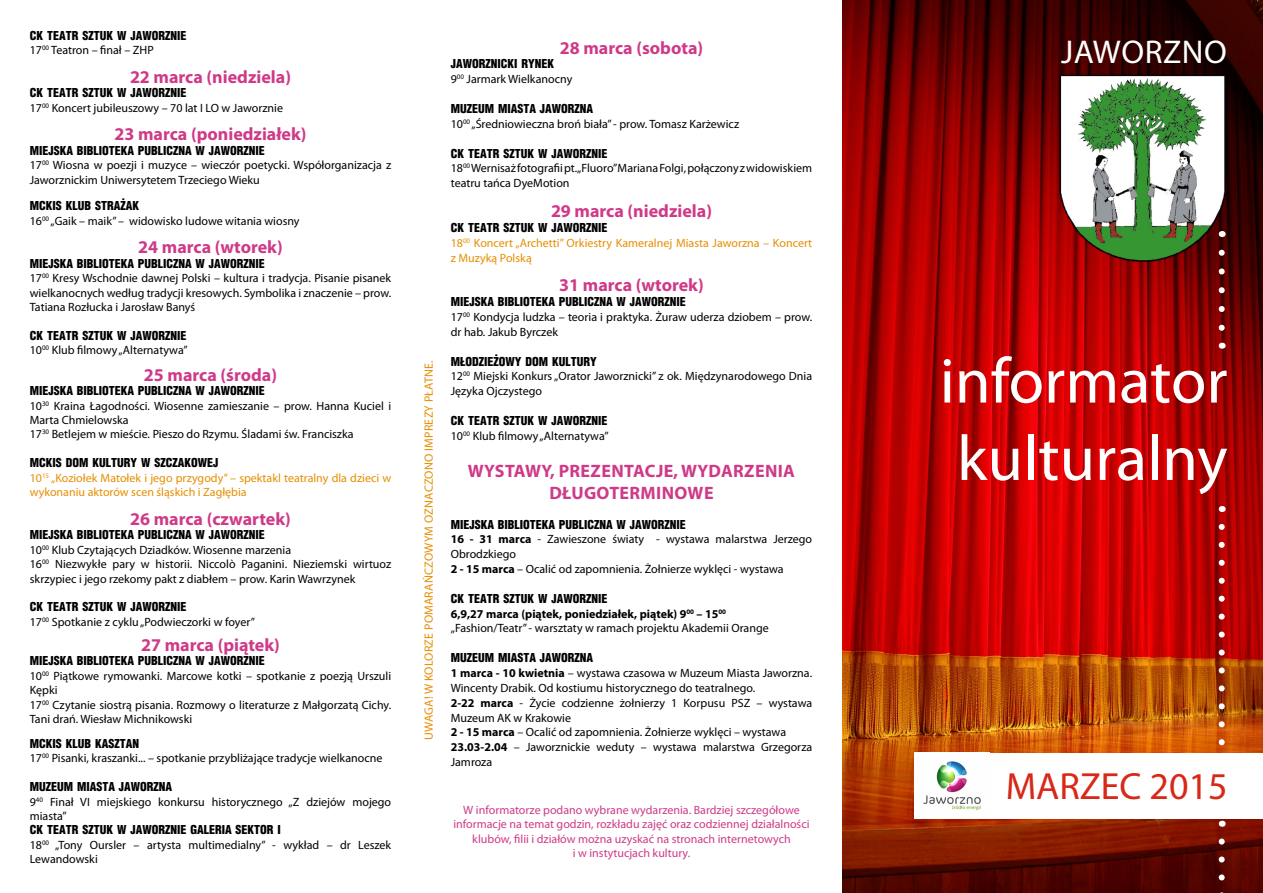
<style>
.page{position:relative;width:1263px;height:893px;background:#fff}
.page>*{position:absolute;margin:0;border:0;box-sizing:border-box;transform-origin:0 0}
.t1{font:64.5px "Myriad Pro";color:#fff}
.t2{font:37.95px "Myriad Pro";color:#d72818}
.t3{font:33px "Myriad Pro";letter-spacing:.015em;color:#fff}
.t4{font:700 18px "Myriad Pro";color:#cf3a88}
.t5{font:700 18px/22px "Myriad Pro";letter-spacing:.02em;color:#cf3a88;text-align:center}
.t6{font:12px/14.4px "Myriad Pro";color:#000}
.t7{font:900 12px "Switzerland Cond";color:#000}
.t8{font:12px/14.4px "Myriad Pro";color:#cf3a88;text-align:center}
.t9{font:12px/14.4px "Myriad Pro";color:#e78e02}
.t10{font:12px "Myriad Pro";letter-spacing:.02em;color:#e78e02}
.t11{font:700 12px "Myriad Pro";color:#000}
.s1{font-weight:700}
</style>
<div class="page">
<img style="left:842px;top:0;width:421px;height:893px">
<div style="left:914px;top:753px;width:349px;height:65px;background:#fff"></div>
<img style="left:923px;top:761px;width:58px;height:49px">
<img style="left:1058px;top:72px;width:171px;height:191px">
<svg style="left:1219px;top:527px;width:6px;height:222px"></svg>
<svg style="left:1219px;top:841px;width:6px;height:52px"></svg>
<svg style="left:1219px;top:253px;width:6px;height:83px"></svg>
<p class="t7" style="left:30px;top:27px;width:158px">CK TEATR SZTUK W JAWORZNIE</p>
<p class="t6" style="left:30px;top:43px;width:126px">17<sup>00</sup> Teatron – finał – ZHP</p>
<p class="t4" style="left:130px;top:67px;width:162px">22 marca (niedziela)</p>
<p class="t7" style="left:30px;top:85px;width:158px">CK TEATR SZTUK W JAWORZNIE</p>
<p class="t6" style="left:30px;top:101px;width:255px">17<sup>00</sup> Koncert jubileuszowy – 70 lat I LO w Jaworznie</p>
<p class="t4" style="left:114px;top:124px;width:194px">23 marca (poniedziałek)</p>
<p class="t7" style="left:30px;top:143px;width:236px">MIEJSKA BIBLIOTEKA PUBLICZNA W JAWORZNIE</p>
<p class="t6" style="left:30px;top:158px;width:363px">17<sup>00</sup> Wiosna w poezji i muzyce – wieczór poetycki. Współorganizacja z<br>Jaworznickim Uniwersytetem Trzeciego Wieku</p>
<p class="t7" style="left:30px;top:198px;width:110px">MCKIS KLUB STRAŻAK</p>
<p class="t6" style="left:30px;top:214px;width:271px">16<sup>00</sup> „Gaik – maik” – widowisko ludowe witania wiosny</p>
<p class="t4" style="left:138px;top:237px;width:146px">24 marca (wtorek)</p>
<p class="t7" style="left:30px;top:256px;width:236px">MIEJSKA BIBLIOTEKA PUBLICZNA W JAWORZNIE</p>
<p class="t6" style="left:30px;top:271px;width:363px;text-align:justify">17<sup>00</sup> Kresy Wschodnie dawnej Polski – kultura i tradycja. Pisanie pisanek wielkanocnych według tradycji kresowych. Symbolika i znaczenie – prow.<br>Tatiana Rozłucka i Jarosław Banyś</p>
<p class="t7" style="left:30px;top:328px;width:158px">CK TEATR SZTUK W JAWORZNIE</p>
<p class="t6" style="left:30px;top:343px;width:159px">10<sup>00</sup> Klub filmowy „Alternatywa”</p>
<p class="t4" style="left:144px;top:365px;width:135px">25 marca (środa)</p>
<p class="t7" style="left:30px;top:383px;width:236px">MIEJSKA BIBLIOTEKA PUBLICZNA W JAWORZNIE</p>
<p class="t6" style="left:30px;top:399px;width:363px">10<sup>30</sup> Kraina Łagodności. Wiosenne zamieszanie – prow. Hanna Kuciel i<br>Marta Chmielowska</p>
<p class="t6" style="left:30px;top:427px;width:325px">17<sup>30</sup> Betlejem w mieście. Pieszo do Rzymu. Śladami św. Franciszka</p>
<p class="t7" style="left:30px;top:455px;width:190px">MCKIS DOM KULTURY W SZCZAKOWEJ</p>
<p class="t9" style="left:30px;top:471px;width:363px">10<sup>15</sup> „Koziołek Matołek i jego przygody” – spektakl teatralny dla dzieci w wykonaniu aktorów scen śląskich i Zagłębia</p>
<p class="t4" style="left:130px;top:509px;width:162px">26 marca (czwartek)</p>
<p class="t7" style="left:30px;top:527px;width:236px">MIEJSKA BIBLIOTEKA PUBLICZNA W JAWORZNIE</p>
<p class="t6" style="left:30px;top:543px;width:263px">10<sup>00</sup> Klub Czytających Dziadków. Wiosenne marzenia</p>
<p class="t6" style="left:30px;top:557px;width:363px">16<sup>00</sup> Niezwykłe pary w historii. Niccolò Paganini. Nieziemski wirtuoz skrzypiec i jego rzekomy pakt z diabłem – prow. Karin Wawrzynek</p>
<p class="t7" style="left:30px;top:599px;width:158px">CK TEATR SZTUK W JAWORZNIE</p>
<p class="t6" style="left:30px;top:615px;width:227px">17<sup>00</sup> Spotkanie z cyklu „Podwieczorki w foyer”</p>
<p class="t4" style="left:141px;top:635px;width:140px">27 marca (piątek)</p>
<p class="t7" style="left:30px;top:653px;width:236px">MIEJSKA BIBLIOTEKA PUBLICZNA W JAWORZNIE</p>
<p class="t6" style="left:30px;top:669px;width:363px">10<sup>00</sup> Piątkowe rymowanki. Marcowe kotki – spotkanie z poezją Urszuli<br>Kępki</p>
<p class="t6" style="left:30px;top:697px;width:363px">17<sup>00</sup> Czytanie siostrą pisania. Rozmowy o literaturze z Małgorzatą Cichy.<br>Tani drań. Wiesław Michnikowski</p>
<p class="t7" style="left:30px;top:736px;width:111px">MCKIS KLUB KASZTAN</p>
<p class="t6" style="left:30px;top:751px;width:354px">17<sup>00</sup> Pisanki, kraszanki... – spotkanie przybliżające tradycje wielkanocne</p>
<p class="t7" style="left:30px;top:779px;width:144px">MUZEUM MIASTA JAWORZNA</p>
<p class="t6" style="left:30px;top:794px;width:363px">9<sup>40</sup> Finał VI miejskiego konkursu historycznego „Z dziejów mojego miasta”</p>
<p class="t7" style="left:30px;top:822px;width:251px">CK TEATR SZTUK W JAWORZNIE GALERIA SEKTOR I</p>
<p class="t6" style="left:30px;top:838px;width:363px">18<sup>00</sup> „Tony Oursler – artysta multimedialny” - wykład – dr Leszek<br>Lewandowski</p>
<p class="t10" style="left:422px;top:740px;width:381px;rotate:-90deg">UWAGA! W kolorze pomarańczowym oznaczono imprezy PŁATNE.</p>
<p class="t4" style="left:560px;top:37px;width:145px">28 marca (sobota)</p>
<p class="t7" style="left:451px;top:56px;width:104px">JAWORZNICKI RYNEK</p>
<p class="t6" style="left:451px;top:72px;width:123px">9<sup>00</sup> Jarmark Wielkanocny</p>
<p class="t7" style="left:451px;top:101px;width:144px">MUZEUM MIASTA JAWORZNA</p>
<p class="t6" style="left:451px;top:117px;width:290px">10<sup>00</sup> „Średniowieczna broń biała” - prow. Tomasz Karżewicz</p>
<p class="t7" style="left:451px;top:145px;width:158px">CK TEATR SZTUK W JAWORZNIE</p>
<p class="t6" style="left:451px;top:161px;width:363px;line-height:14.9px">18<sup>00</sup> Wernisaż fotografii pt. „Fluoro” Mariana Folgi, połączony z widowiskiem teatru tańca DyeMotion</p>
<p class="t4" style="left:551px;top:201px;width:162px">29 marca (niedziela)</p>
<p class="t7" style="left:451px;top:220px;width:158px">CK TEATR SZTUK W JAWORZNIE</p>
<p class="t9" style="left:451px;top:235px;width:363px;line-height:14.9px">18<sup>00</sup> Koncert „Archetti” Orkiestry Kameralnej Miasta Jaworzna – Koncert z Muzyką Polską</p>
<p class="t4" style="left:559px;top:275px;width:146px">31 marca (wtorek)</p>
<p class="t7" style="left:451px;top:294px;width:236px">MIEJSKA BIBLIOTEKA PUBLICZNA W JAWORZNIE</p>
<p class="t6" style="left:451px;top:310px;width:363px;line-height:14.9px">17<sup>00</sup> Kondycja ludzka – teoria i praktyka. Żuraw uderza dziobem – prow. dr hab. Jakub Byrczek</p>
<p class="t7" style="left:451px;top:353px;width:148px">MŁODZIEŻOWY DOM KULTURY</p>
<p class="t6" style="left:451px;top:369px;width:363px;line-height:14.9px">12<sup>00</sup> Miejski Konkurs „Orator Jaworznicki” z ok. Międzynarodowego Dnia<br>Języka Ojczystego</p>
<p class="t7" style="left:451px;top:413px;width:158px">CK TEATR SZTUK W JAWORZNIE</p>
<p class="t6" style="left:451px;top:429px;width:159px">10<sup>00</sup> Klub filmowy „Alternatywa”</p>
<p class="t5" style="left:468px;top:460px;width:329px">Wystawy, prezentacje, wydarzenia długoterminowe</p>
<p class="t7" style="left:451px;top:516px;width:236px">MIEJSKA BIBLIOTEKA PUBLICZNA W JAWORZNIE</p>
<p class="t6" style="left:451px;top:532px;width:363px;line-height:14.9px"><span class="s1">16 - 31 marca</span> - Zawieszone światy - wystawa malarstwa Jerzego<br>Obrodzkiego</p>
<p class="t6" style="left:451px;top:562px;width:334px"><span class="s1">2 - 15 marca</span> – Ocalić od zapomnienia. Żołnierze wyklęci - wystawa</p>
<p class="t7" style="left:451px;top:591px;width:158px">CK TEATR SZTUK W JAWORZNIE</p>
<p class="t11" style="left:451px;top:607px;width:277px">6,9,27 marca (piątek, poniedziałek, piątek) 9<sup>00</sup> – 15<sup>00</sup></p>
<p class="t6" style="left:451px;top:621px;width:319px">„Fashion/Teatr” - warsztaty w ramach projektu Akademii Orange</p>
<p class="t7" style="left:451px;top:650px;width:144px">MUZEUM MIASTA JAWORZNA</p>
<p class="t6" style="left:451px;top:666px;width:363px;line-height:14.9px"><span class="s1">1 marca - 10 kwietnia</span> – wystawa czasowa w Muzeum Miasta Jaworzna.<br>Wincenty Drabik. Od kostiumu historycznego do teatralnego.</p>
<p class="t6" style="left:451px;top:695px;width:363px;line-height:14.9px"><span class="s1">2-22 marca</span> - Życie codzienne żołnierzy 1 Korpusu PSZ – wystawa<br>Muzeum AK w Krakowie</p>
<p class="t6" style="left:451px;top:725px;width:337px"><span class="s1">2 - 15 marca</span> – Ocalić od zapomnienia. Żołnierze wyklęci – wystawa</p>
<p class="t6" style="left:451px;top:740px;width:363px;line-height:14.9px"><span class="s1">23.03-2.04</span> – Jaworznickie weduty – wystawa malarstwa Grzegorza<br>Jamroza</p>
<p class="t8" style="left:453px;top:803px;width:358px">W informatorze podano wybrane wydarzenia. Bardziej szczegółowe informacje na temat godzin, rozkładu zajęć oraz codziennej działalności klubów, filii i działów można uzyskać na stronach internetowych<br>i w instytucjach kultury.</p>
<p class="t3" style="left:1061px;top:34px;width:167px">JAWORZNO</p>
<p class="t1" style="left:940px;top:346px;width:289px">informator</p>
<p class="t1" style="left:957px;top:423px;width:272px">kulturalny</p>
<p class="t2" style="left:1006px;top:766px;width:223px">MARZEC 2015</p>
</div>
